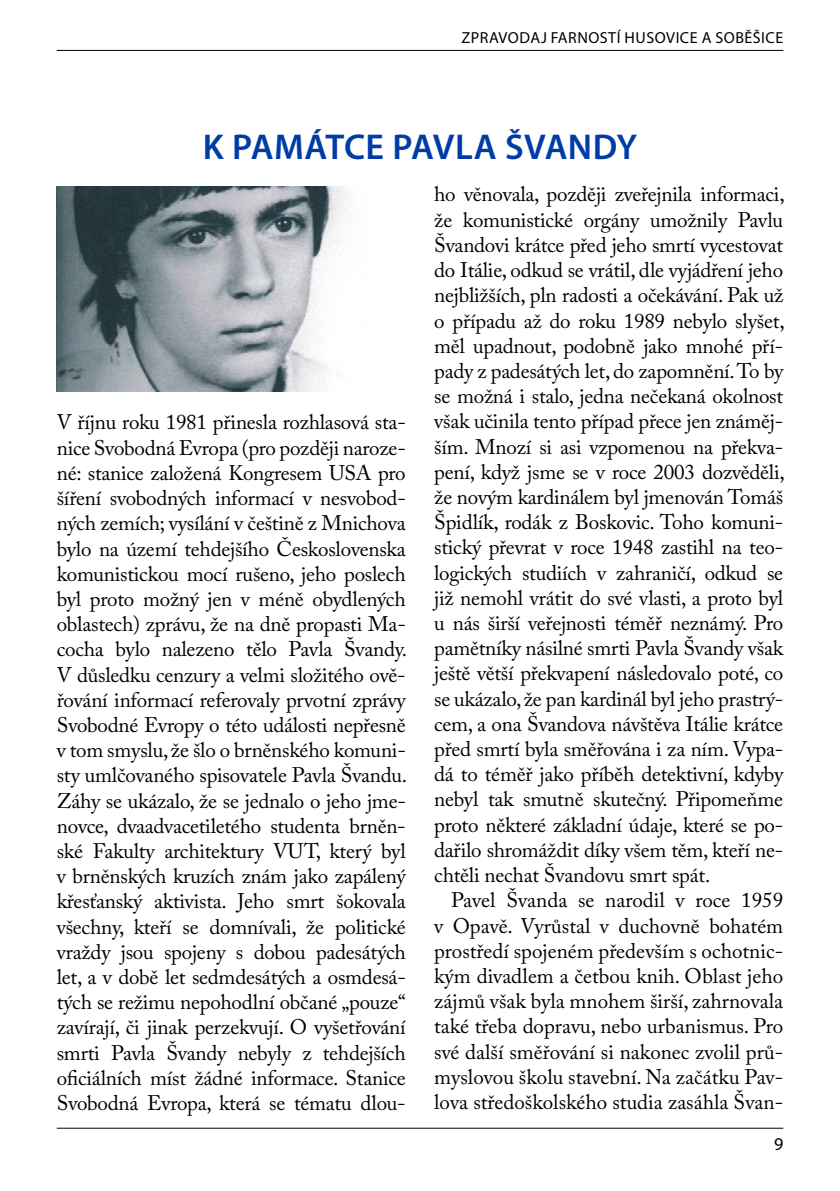
<style>
.page{position:relative;width:840px;height:1191px;background:#fff}
.page>*{position:absolute;margin:0;border:0;box-sizing:border-box;transform-origin:0 0}
.t1{font:600 36px "Myriad Pro";letter-spacing:.01em;color:#003ca6}
.t2{font:21px/25.2px "Adobe Caslon Pro";letter-spacing:-.01em;color:#000;text-align:justify}
.t3{font:18px "Myriad Pro";color:#000}
.t4{font:16px "Myriad Pro";letter-spacing:.03em;color:#000}
</style>
<div class="page">
<hr style="left:57px;top:1127px;width:725px;height:1px;background:#000">
<hr style="left:57px;top:50px;width:725px;height:1px;background:#000">
<img style="left:57px;top:186px;width:291px;height:205px">
<p class="t4" style="left:461px;top:28px;width:323px">ZPRAVODAJ FARNOSTÍ HUSOVICE A SOBĚŠICE</p>
<h1 class="t1" style="left:203px;top:124px;width:435px">K PAMÁTCE PAVLA ŠVANDY</h1>
<p class="t2" style="left:434px;top:182px;width:352px">ho věnovala, později zveřejnila informaci, že komunistické orgány umožnily Pavlu Švandovi krátce před jeho smrtí vycestovat do Itálie, odkud se vrátil, dle vyjádření jeho nejbližších, pln radosti a očekávání. Pak už o případu až do roku 1989 nebylo slyšet, měl upadnout, podobně jako mnohé pří&shy;pady z padesátých let, do zapomnění. To by se možná i stalo, jedna nečekaná okolnost však učinila tento případ přece jen známěj&shy;ším. Mnozí si asi vzpomenou na překva&shy;pení, když jsme se v roce 2003 dozvěděli, že novým kardinálem byl jmenován Tomáš Špidlík, rodák z Boskovic. Toho komuni&shy;stický převrat v roce 1948 zastihl na teo&shy;logických studiích v zahraničí, odkud se již nemohl vrátit do své vlasti, a proto byl u nás širší veřejnosti téměř neznámý. Pro pamětníky násilné smrti Pavla Švandy však ještě větší překvapení následovalo poté, co se ukázalo, že pan kardinál byl jeho prastrý&shy;cem, a ona Švandova návštěva Itálie krátce před smrtí byla směřována i za ním. Vypa&shy;dá to téměř jako příběh detektivní, kdyby nebyl tak smutně skutečný. Připomeňme proto některé základní údaje, které se po&shy;dařilo shromáždit díky všem těm, kteří ne&shy;chtěli nechat Švandovu smrt spát.</p>
<p class="t2" style="left:434px;top:887px;width:350px;text-indent:17px">Pavel Švanda se narodil v roce 1959 v Opavě. Vyrůstal v duchovně bohatém prostředí spojeném především s ochotnic&shy;kým divadlem a četbou knih. Oblast jeho zájmů však byla mnohem širší, zahrnovala také třeba dopravu, nebo urbanismus. Pro své další směřování si nakonec zvolil prů&shy;myslovou školu stavební. Na začátku Pav&shy;lova středoškolského studia zasáhla Švan-</p>
<p class="t2" style="left:57px;top:409px;width:352px">V říjnu roku 1981 přinesla rozhlasová sta&shy;nice Svobodná Evropa (pro později naroze&shy;né: stanice založená Kongresem USA pro šíření svobodných informací v nesvobod&shy;ných zemích; vysílání v češtině z Mnichova bylo na území tehdejšího Československa komunistickou mocí rušeno, jeho poslech byl proto možný jen v méně obydlených oblastech) zprávu, že na dně propasti Ma&shy;cocha bylo nalezeno tělo Pavla Švandy.<br>V důsledku cenzury a velmi složitého ově&shy;řování informací referovaly prvotní zprávy Svobodné Evropy o této události nepřesně v tom smyslu, že šlo o brněnského komuni&shy;sty umlčovaného spisovatele Pavla Švandu.<br>Záhy se ukázalo, že se jednalo o jeho jme&shy;novce, dvaadvacetiletého studenta brněn&shy;ské Fakulty architektury VUT, který byl v brněnských kruzích znám jako zapálený křesťanský aktivista. Jeho smrt šokovala všechny, kteří se domnívali, že politické vraždy jsou spojeny s dobou padesátých let, a v době let sedmdesátých a osmdesá&shy;tých se režimu nepohodlní občané „pouze“ zavírají, či jinak perzekvují. O vyšetřování smrti Pavla Švandy nebyly z tehdejších oficiálních míst žádné informace. Stanice Svobodná Evropa, která se tématu dlou-</p>
<p class="t3" style="left:773px;top:1132px;width:11px">9</p>
</div>
